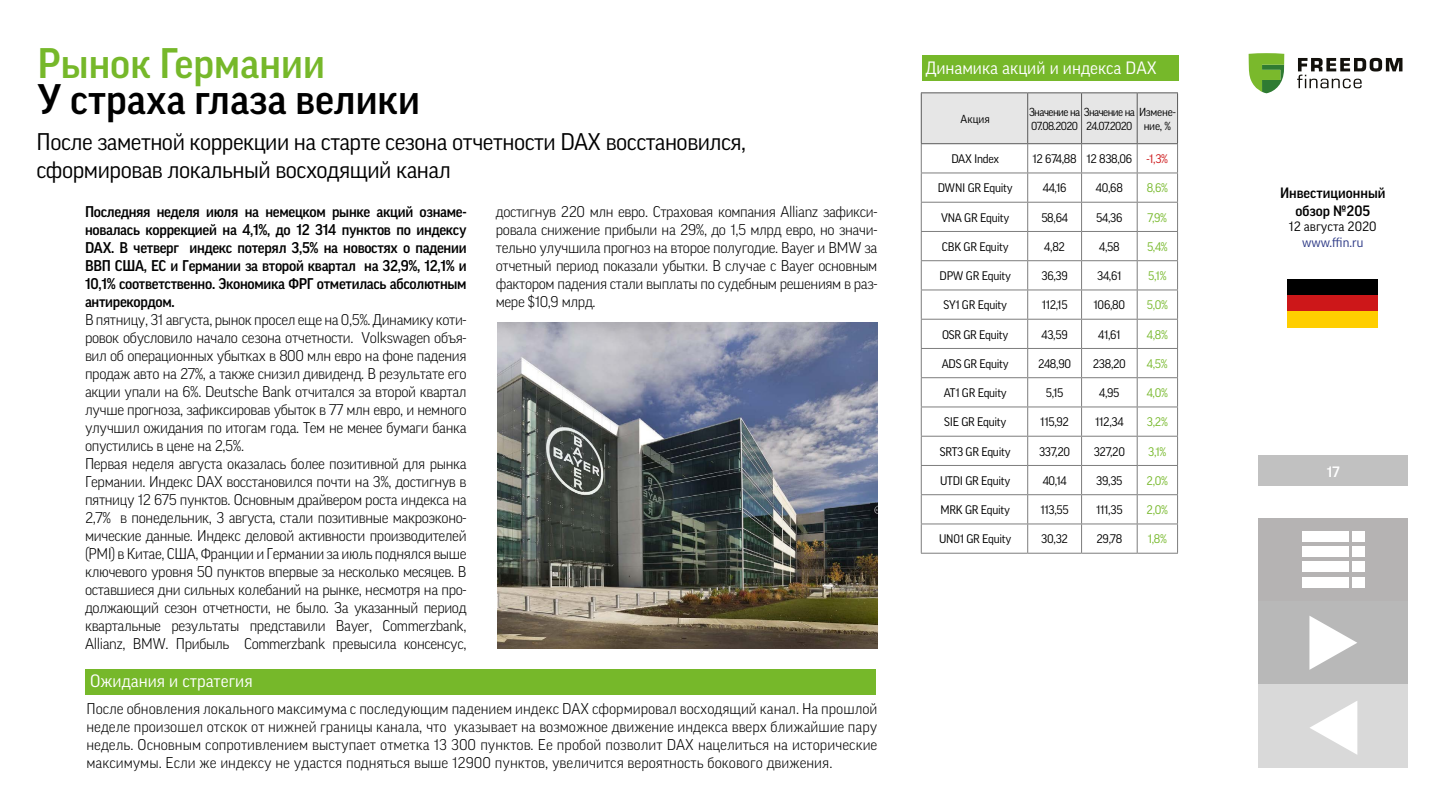
<style>
.page{position:relative;width:1440px;height:810px;background:#fff}
.page>*{position:absolute;margin:0;border:0;box-sizing:border-box;transform-origin:0 0}
.t1{font:500 41.25px/36px "Good Pro";color:#000}
.t2{font:23.25px/27.9px "Good Pro";letter-spacing:-.02em;color:#000}
.t3{font:17.25px "Good Pro";color:#fff}
.t4{font:300 15px/18px "Good Pro";letter-spacing:-.025em;color:#000;text-align:justify}
.t5{font:500 15px/18px "Good Pro";letter-spacing:-.02em;color:#000;text-align:justify}
.t6{font:500 14.48px/17.4px "Good Pro";color:#000;text-align:center}
.t7{font:500 14.48px "Good Pro";color:#fff}
.t8{font:13.05px "Good Pro";color:#000}
.t9{font:13.05px "Good Pro";color:#283583}
.t10{font:12px "Good Pro";letter-spacing:-.025em;color:#000}
.t11{font:12px "Good Pro";color:#76b82a}
.t12{font:12px "Good Pro";color:#cd1719}
.t13{font:11.25px/13.5px "Good Pro";letter-spacing:-.05em;color:#000}
.s1{color:#76b82a}
</style>
<div class="page">
<div style="left:1258px;top:456px;width:150px;height:30px;background:#c1c1c1"></div>
<svg style="left:1249px;top:53px;width:35px;height:40px"></svg>
<svg style="left:1297px;top:58px;width:105px;height:30px"></svg>
<div style="left:1259px;top:518px;width:149px;height:83px;background:#b5b3b3"></div>
<div style="left:1302px;top:531px;width:46px;height:11px;background:#fff"></div>
<div style="left:1352px;top:531px;width:13px;height:11px;background:#fff"></div>
<div style="left:1302px;top:547px;width:46px;height:10px;background:#fff"></div>
<div style="left:1352px;top:547px;width:13px;height:10px;background:#fff"></div>
<div style="left:1302px;top:562px;width:46px;height:10px;background:#fff"></div>
<div style="left:1352px;top:562px;width:13px;height:10px;background:#fff"></div>
<div style="left:1302px;top:577px;width:46px;height:11px;background:#fff"></div>
<div style="left:1352px;top:577px;width:13px;height:11px;background:#fff"></div>
<div style="left:922px;top:55px;width:257px;height:26px;background:#76b82a"></div>
<svg style="left:921px;top:93px;width:257px;height:460px"></svg>
<hr style="left:921px;top:553px;width:107px;height:1px;background:#7d7d7d">
<hr style="left:1028px;top:553px;width:54px;height:1px;background:#7d7d7d">
<hr style="left:1082px;top:553px;width:55px;height:1px;background:#7d7d7d">
<hr style="left:1137px;top:553px;width:41px;height:1px;background:#7d7d7d">
<hr style="left:921px;top:92px;width:107px;height:1px;background:#595959">
<hr style="left:921px;top:93px;width:1px;height:50px;background:#595959">
<hr style="left:1028px;top:92px;width:54px;height:1px;background:#595959">
<hr style="left:1027px;top:93px;width:1px;height:50px;background:#595959">
<hr style="left:1082px;top:92px;width:55px;height:1px;background:#595959">
<hr style="left:1081px;top:93px;width:1px;height:50px;background:#595959">
<hr style="left:1137px;top:92px;width:41px;height:1px;background:#595959">
<hr style="left:1137px;top:93px;width:1px;height:50px;background:#595959">
<hr style="left:1177px;top:93px;width:1px;height:50px;background:#595959">
<hr style="left:921px;top:143px;width:107px;height:1px;background:#595959">
<hr style="left:1028px;top:143px;width:54px;height:1px;background:#595959">
<hr style="left:1082px;top:143px;width:55px;height:1px;background:#595959">
<hr style="left:1137px;top:143px;width:41px;height:1px;background:#595959">
<div style="left:85px;top:669px;width:791px;height:25px;background:#76b82a"></div>
<svg style="left:1259px;top:602px;width:148px;height:83px;background:#bfbfbf"></svg>
<svg style="left:1259px;top:685px;width:149px;height:82px;background:#ddd"></svg>
<img style="left:497px;top:323px;width:380px;height:325px">
<div style="left:1287px;top:279px;width:91px;height:16px;background:#000"></div>
<div style="left:1287px;top:295px;width:91px;height:16px;background:#cd1719"></div>
<div style="left:1287px;top:311px;width:91px;height:16px;background:#ffce00"></div>
<p class="t1" style="left:38px;top:46px;width:384px"><span class="s1">Рынок Германии<br></span>У страха глаза велики</p>
<p class="t2" style="left:36px;top:127px;width:711px">После заметной коррекции на старте сезона отчетности DAX восстановился, сформировав локальный восходящий канал</p>
<p class="t5" style="left:85px;top:202px;width:383px">Последняя неделя июля на немецком рынке акций ознаме&shy;новалась коррекцией на 4,1%, до 12 314 пунктов по индексу DAX. В четверг индекс потерял 3,5% на новостях о падении ВВП США, ЕС и Германии за второй квартал на 32,9%, 12,1% и 10,1% соответственно. Экономика ФРГ отметилась абсолютным антирекордом.</p>
<p class="t4" style="left:85px;top:310px;width:383px">В пятницу, 31 августа, рынок просел еще на 0,5%. Динамику коти&shy;ровок обусловило начало сезона отчетности. Volkswagen объя&shy;вил об операционных убытках в 800 млн евро на фоне падения продаж авто на 27%, а также снизил дивиденд. В результате его акции упали на 6%. Deutsche Bank отчитался за второй квартал лучше прогноза, зафиксировав убыток в 77 млн евро, и немного улучшил ожидания по итогам года. Тем не менее бумаги банка опустились в цене на 2,5%.</p>
<p class="t4" style="left:85px;top:454px;width:383px">Первая неделя августа оказалась более позитивной для рынка Германии. Индекс DAX восстановился почти на 3%, достигнув в пятницу 12 675 пунктов. Основным драйвером роста индекса на 2,7% в понедельник, 3 августа, стали позитивные макроэконо&shy;мические данные. Индекс деловой активности производителей (PMI) в Китае, США, Франции и Германии за июль поднялся выше ключевого уровня 50 пунктов впервые за несколько месяцев. В оставшиеся дни сильных колебаний на рынке, несмотря на про&shy;должающий сезон отчетности, не было. За указанный период квартальные результаты представили Bayer, Commerzbank, Allianz, BMW. Прибыль Commerzbank превысила консенсус,</p>
<p class="t4" style="left:496px;top:202px;width:383px">достигнув 220 млн евро. Страховая компания Allianz зафикси&shy;ровала снижение прибыли на 29%, до 1,5 млрд евро, но значи&shy;тельно улучшила прогноз на второе полугодие. Bayer и BMW за отчетный период показали убытки. В случае с Bayer основным фактором падения стали выплаты по судебным решениям в раз&shy;мере $10,9 млрд.</p>
<p class="t3" style="left:90px;top:671px;width:164px">Ожидания и стратегия</p>
<p class="t4" style="left:86px;top:700px;width:793px">После обновления локального максимума с последующим падением индекс DAX сформировал восходящий канал. На прошлой неделе произошел отскок от нижней границы канала, что указывает на возможное движение индекса вверх ближайшие пару недель. Основным сопротивлением выступает отметка 13 300 пунктов. Ее пробой позволит DAX нацелиться на исторические максимумы. Если же индексу не удастся подняться выше 12900 пунктов, увеличится вероятность бокового движения.</p>
<p class="t3" style="left:926px;top:58px;width:233px">Динамика акций и индекса DAX</p>
<p class="t13" style="left:961px;top:112px;width:31px">Акция</p>
<p class="t13" style="left:1029px;top:105px;width:148px">Значение на Значение на Измене-<br>07.08.2020</p>
<p class="t13" style="left:1086px;top:119px;width:48px">24.07.2020</p>
<p class="t13" style="left:1144px;top:119px;width:29px">ние, %</p>
<p class="t10" style="left:951px;top:152px;width:49px">DAX Index</p>
<p class="t10" style="left:1033px;top:152px;width:46px">12 674,88</p>
<p class="t10" style="left:1086px;top:152px;width:47px">12 838,06</p>
<p class="t12" style="left:1147px;top:152px;width:23px">-1,3%</p>
<p class="t10" style="left:938px;top:181px;width:76px">DWNI GR Equity</p>
<p class="t10" style="left:1043px;top:181px;width:25px">44,16</p>
<p class="t10" style="left:1096px;top:181px;width:28px">40,68</p>
<p class="t11" style="left:1147px;top:181px;width:23px">8,6%</p>
<p class="t10" style="left:941px;top:211px;width:70px">VNA GR Equity</p>
<p class="t10" style="left:1041px;top:211px;width:28px">58,64</p>
<p class="t10" style="left:1096px;top:211px;width:28px">54,36</p>
<p class="t11" style="left:1148px;top:211px;width:21px">7,9%</p>
<p class="t10" style="left:942px;top:240px;width:68px">CBK GR Equity</p>
<p class="t10" style="left:1044px;top:240px;width:22px">4,82</p>
<p class="t10" style="left:1099px;top:240px;width:22px">4,58</p>
<p class="t11" style="left:1147px;top:240px;width:22px">5,4%</p>
<p class="t10" style="left:940px;top:269px;width:73px">DPW GR Equity</p>
<p class="t10" style="left:1041px;top:269px;width:28px">36,39</p>
<p class="t10" style="left:1097px;top:269px;width:26px">34,61</p>
<p class="t11" style="left:1148px;top:269px;width:20px">5,1%</p>
<p class="t10" style="left:944px;top:298px;width:65px">SY1 GR Equity</p>
<p class="t10" style="left:1042px;top:298px;width:27px">112,15</p>
<p class="t10" style="left:1094px;top:298px;width:33px">106,80</p>
<p class="t11" style="left:1147px;top:298px;width:23px">5,0%</p>
<p class="t10" style="left:942px;top:328px;width:68px">OSR GR Equity</p>
<p class="t10" style="left:1042px;top:328px;width:28px">43,59</p>
<p class="t10" style="left:1098px;top:328px;width:24px">41,61</p>
<p class="t11" style="left:1147px;top:328px;width:23px">4,8%</p>
<p class="t10" style="left:942px;top:357px;width:68px">ADS GR Equity</p>
<p class="t10" style="left:1038px;top:357px;width:34px">248,90</p>
<p class="t10" style="left:1093px;top:357px;width:35px">238,20</p>
<p class="t11" style="left:1147px;top:357px;width:22px">4,5%</p>
<p class="t10" style="left:944px;top:386px;width:65px">AT1 GR Equity</p>
<p class="t10" style="left:1046px;top:386px;width:19px">5,15</p>
<p class="t10" style="left:1099px;top:386px;width:22px">4,95</p>
<p class="t11" style="left:1147px;top:386px;width:23px">4,0%</p>
<p class="t10" style="left:944px;top:415px;width:64px">SIE GR Equity</p>
<p class="t10" style="left:1040px;top:415px;width:30px">115,92</p>
<p class="t10" style="left:1095px;top:415px;width:30px">112,34</p>
<p class="t11" style="left:1147px;top:415px;width:23px">3,2%</p>
<p class="t10" style="left:940px;top:445px;width:72px">SRT3 GR Equity</p>
<p class="t10" style="left:1039px;top:445px;width:33px">337,20</p>
<p class="t10" style="left:1094px;top:445px;width:33px">327,20</p>
<p class="t11" style="left:1148px;top:445px;width:20px">3,1%</p>
<p class="t10" style="left:940px;top:474px;width:72px">UTDI GR Equity</p>
<p class="t10" style="left:1043px;top:474px;width:25px">40,14</p>
<p class="t10" style="left:1096px;top:474px;width:28px">39,35</p>
<p class="t11" style="left:1147px;top:474px;width:23px">2,0%</p>
<p class="t10" style="left:941px;top:503px;width:71px">MRK GR Equity</p>
<p class="t10" style="left:1040px;top:503px;width:30px">113,55</p>
<p class="t10" style="left:1096px;top:503px;width:28px">111,35</p>
<p class="t11" style="left:1147px;top:503px;width:23px">2,0%</p>
<p class="t10" style="left:939px;top:532px;width:74px">UN01 GR Equity</p>
<p class="t10" style="left:1041px;top:532px;width:28px">30,32</p>
<p class="t10" style="left:1097px;top:532px;width:27px">29,78</p>
<p class="t11" style="left:1148px;top:532px;width:21px">1,8%</p>
<p class="t6" style="left:1280px;top:185px;width:107px">Инвестиционный обзор №205</p>
<p class="t8" style="left:1289px;top:219px;width:89px">12 августа 2020</p>
<p class="t9" style="left:1302px;top:235px;width:63px">www.ffin.ru</p>
<p class="t7" style="left:1327px;top:463px;width:14px">17</p>
</div>
